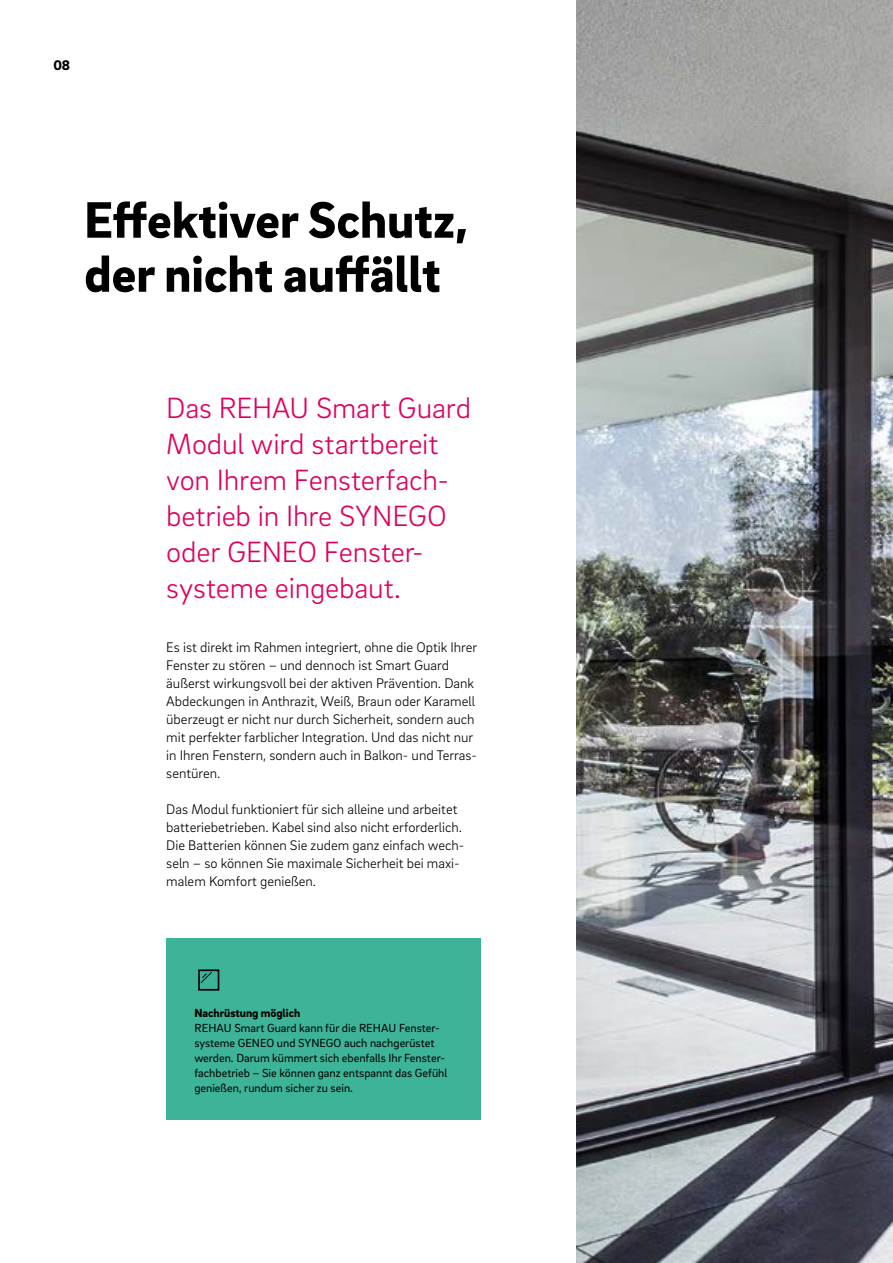
<style>
.page{position:relative;width:893px;height:1263px;background:#fff}
.page>*{position:absolute;margin:0;border:0;box-sizing:border-box;transform-origin:0 0}
.t1{font:900 52.5px/54px "Brix Sans";color:#000}
.t2{font:300 30px/36px "Brix Sans";letter-spacing:-.005em;color:#dd0060}
.t3{font:300 14.25px/18px "Brix Sans";color:#000}
.t4{font:900 14.25px "Brix Sans";color:#000}
.t5{font:12px/15px "Brix Sans";color:#000}
.t6{font:900 12px "Brix Sans";color:#000}
</style>
<div class="page">
<img style="left:577px;top:0;width:316px;height:1263px">
<div style="left:166px;top:938px;width:314px;height:182px;background:#3db497"></div>
<div style="left:198px;top:969px;width:21px;height:22px;border:2px solid #000"></div>
<svg style="left:200px;top:971px;width:13px;height:13px"></svg>
<p class="t4" style="left:53px;top:56px;width:18px">08</p>
<h1 class="t1" style="left:84px;top:190px;width:385px">Effektiver Schutz, der nicht auffällt</h1>
<h2 class="t2" style="left:166px;top:388px;width:306px">Das REHAU Smart Guard<br>Modul wird startbereit von Ihrem Fensterfach&shy;betrieb in Ihre SYNEGO oder GENEO Fenster&shy;systeme eingebaut.</h2>
<p class="t3" style="left:166px;top:637px;width:313px">Es ist direkt im Rahmen integriert, ohne die Optik Ihrer Fenster zu stören – und dennoch ist Smart Guard äußerst wirkungsvoll bei der aktiven Prävention. Dank Abdeckungen in Anthrazit, Weiß, Braun oder Karamell überzeugt er nicht nur durch Sicherheit, sondern auch mit perfekter farblicher Integration. Und das nicht nur in Ihren Fenstern, sondern auch in Balkon- und Terras&shy;sentüren.</p>
<p class="t3" style="left:166px;top:799px;width:300px">Das Modul funktioniert für sich alleine und arbeitet batteriebetrieben. Kabel sind also nicht erforderlich.<br>Die Batterien können Sie zudem ganz einfach wech&shy;seln – so können Sie maximale Sicherheit bei maxi&shy;malem Komfort genießen.</p>
<p class="t6" style="left:194px;top:1005px;width:107px">Nachrüstung möglich</p>
<p class="t5" style="left:194px;top:1020px;width:254px">REHAU Smart Guard kann für die REHAU Fenster&shy;systeme GENEO und SYNEGO auch nachgerüstet werden. Darum kümmert sich ebenfalls Ihr Fenster&shy;fachbetrieb – Sie können ganz entspannt das Gefühl genießen, rundum sicher zu sein.</p>
</div>
